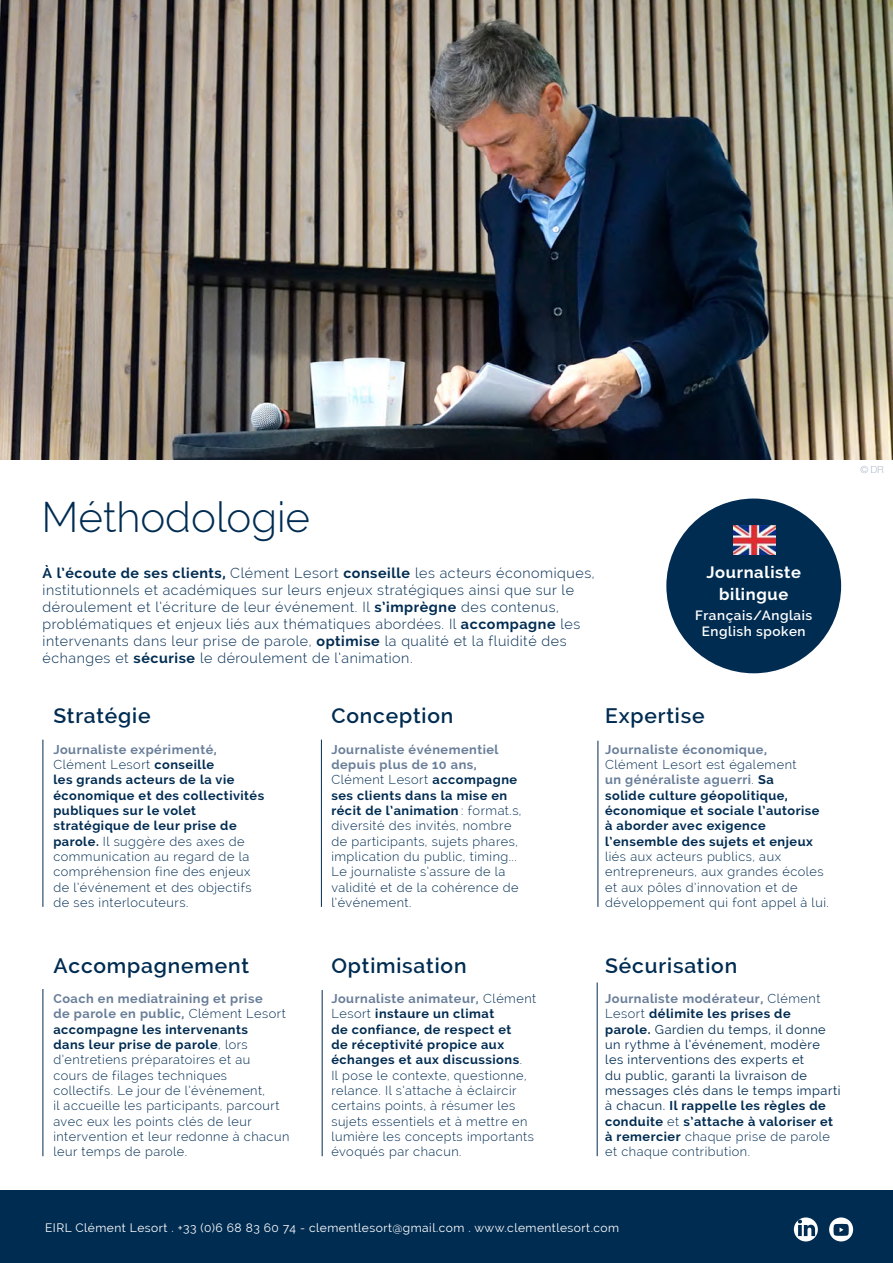
<style>
.page{position:relative;width:893px;height:1263px;background:#fff}
.page>*{position:absolute;margin:0;border:0;box-sizing:border-box;transform-origin:0 0}
.t1{font:300 42px "Raleway";color:#002c52}
.t2{font:600 21px "Raleway";letter-spacing:.04em;color:#002c52}
.t3{font:700 16.5px/21.6px "Raleway";letter-spacing:.04em;color:#fff;text-align:center}
.t4{font:300 14.25px/17.1px "Raleway";letter-spacing:.04em;color:#002c52}
.t5{font:600 13.5px/16.2px "Raleway";letter-spacing:.04em;color:#fff;text-align:center}
.t6{font:300 12.75px/15.3px "Raleway";letter-spacing:.04em;color:#002c52}
.t7{font:12.75px/15.3px "Raleway";letter-spacing:.04em;color:#002c52}
.t8{font:700 12.75px/15.3px "Raleway";letter-spacing:.04em;color:#002c52}
.t9{font:700 12.75px "Raleway";letter-spacing:.04em;color:#697e99}
.t10{font:12px "Raleway";letter-spacing:.04em;color:#fff}
.t11{font:100 9.75px "Helvetica Neue";color:#8e9eb5}
.s1{font-weight:700}
.s2{font-weight:700;color:#697e99}
.s3{font-weight:300}
.s4{color:#697e99}
</style>
<div class="page">
<div style="left:0;top:1191px;width:893px;height:72px;background:#002c52"></div>
<img style="left:0;top:0;width:893px;height:459px">
<hr style="left:43px;top:740px;width:1px;height:167px;background:#002c52">
<hr style="left:321px;top:740px;width:1px;height:167px;background:#002c52">
<hr style="left:43px;top:989px;width:1px;height:167px;background:#002c52">
<hr style="left:598px;top:741px;width:1px;height:166px;background:#002c52">
<hr style="left:322px;top:990px;width:1px;height:166px;background:#002c52">
<hr style="left:597px;top:982px;width:1px;height:174px;background:#002c52">
<svg style="left:794px;top:1217px;width:24px;height:24px"></svg>
<svg style="left:798px;top:1219px;width:17px;height:17px"></svg>
<div style="left:829px;top:1217px;width:24px;height:24px;background:#fff;border-radius:50%"></div>
<svg style="left:833px;top:1224px;width:16px;height:12px"></svg>
<div style="left:666px;top:498px;width:175px;height:175px;background:#002c52;border-radius:50%"></div>
<img style="left:733px;top:526px;width:42px;height:28px">
<h1 class="t1" style="left:41px;top:492px;width:270px">Méthodologie</h1>
<p class="t4" style="left:43px;top:564px;width:554px"><span class="s1">À l’écoute de ses clients,</span> Clément Lesort <span class="s1">conseille</span> les acteurs économiques, institutionnels et académiques sur leurs enjeux stratégiques ainsi que sur le déroulement et l’écriture de leur événement. Il <span class="s1">s’imprègne</span> des contenus, problématiques et enjeux liés aux thématiques abordées. Il <span class="s1">accompagne</span> les intervenants dans leur prise de parole, <span class="s1">optimise</span> la qualité et la fluidité des échanges et <span class="s1">sécurise</span> le déroulement de l’animation.</p>
<p class="t3" style="left:706px;top:561px;width:96px">Journaliste bilingue</p>
<p class="t5" style="left:695px;top:607px;width:119px">Français/Anglais<br>English spoken</p>
<h2 class="t2" style="left:53px;top:704px;width:99px">Stratégie</h2>
<p class="t6" style="left:53px;top:742px;width:212px"><span class="s2">Journaliste expérimenté,<br></span>Clément Lesort <span class="s1">conseille<br>les grands acteurs de la vie économique et des collectivités publiques sur le volet stratégique de leur prise de parole.</span> Il suggère des axes de communication au regard de la compréhension fine des enjeux de l’événement et des objectifs de ses interlocuteurs.</p>
<h2 class="t2" style="left:331px;top:704px;width:123px">Conception</h2>
<p class="t6" style="left:331px;top:742px;width:192px"><span class="s2">Journaliste événementiel depuis plus de 10 ans,<br></span>Clément Lesort <span class="s1">accompagne ses clients dans la mise en récit de l’animation</span> : format.s, diversité des invités, nombre de participants, sujets phares, implication du public, timing...<br>Le journaliste s’assure de la validité et de la cohérence de l’événement.</p>
<h2 class="t2" style="left:605px;top:704px;width:101px">Expertise</h2>
<p class="t9" style="left:605px;top:742px;width:163px">Journaliste économique,</p>
<p class="t8" style="left:605px;top:757px;width:216px"><span class="s3">Clément Lesort est également<br></span><span class="s4">un généraliste aguerri</span><span class="s3">.</span> Sa<br>solide culture géopolitique, économique et sociale l’autorise à aborder avec exigence l’ensemble des sujets et enjeux</p>
<p class="t6" style="left:605px;top:849px;width:225px">liés aux acteurs publics, aux entrepreneurs, aux grandes écoles et aux pôles d’innovation et de développement qui font appel à lui.</p>
<h2 class="t2" style="left:53px;top:953px;width:197px">Accompagnement</h2>
<p class="t6" style="left:53px;top:991px;width:237px"><span class="s2">Coach en mediatraining et prise<br>de parole en public,</span> Clément Lesort <span class="s1">accompagne les intervenants<br>dans leur prise de parole</span>, lors d’entretiens préparatoires et au<br>cours de filages techniques collectifs. Le jour de l’événement,<br>il accueille les participants, parcourt avec eux les points clés de leur intervention et leur redonne à chacun leur temps de parole.</p>
<h2 class="t2" style="left:331px;top:953px;width:137px">Optimisation</h2>
<p class="t6" style="left:331px;top:991px;width:206px"><span class="s2">Journaliste animateur,</span> Clément<br>Lesort <span class="s1">instaure un climat<br>de confiance, de respect et<br>de réceptivité propice aux échanges et aux discussions</span>.<br>Il pose le contexte, questionne, relance. Il s’attache à éclaircir certains points, à résumer les sujets essentiels et à mettre en lumière les concepts importants évoqués par chacun.</p>
<h2 class="t2" style="left:605px;top:953px;width:134px">Sécurisation</h2>
<p class="t7" style="left:605px;top:991px;width:237px"><span class="s2">Journaliste modérateur,</span> <span class="s3">Clément<br>Lesort</span> <span class="s1">délimite les prises de<br>parole.</span> Gardien du temps, il donne un rythme à l’événement, modère les interventions des experts et<br>du public, garanti la livraison de messages clés dans le temps imparti à chacun. <span class="s1">Il rappelle les règles de conduite</span> <span class="s3">et</span> <span class="s1">s’attache à valoriser et à remercier</span> <span class="s3">chaque prise de parole et chaque contribution.</span></p>
<p class="t11" style="left:860px;top:462px;width:25px">© DR</p>
<p class="t10" style="left:45px;top:1221px;width:575px">EIRL Clément Lesort . +33 (0)6 68 83 60 74 - clementlesort@gmail.com . www.clementlesort.com</p>
</div>
